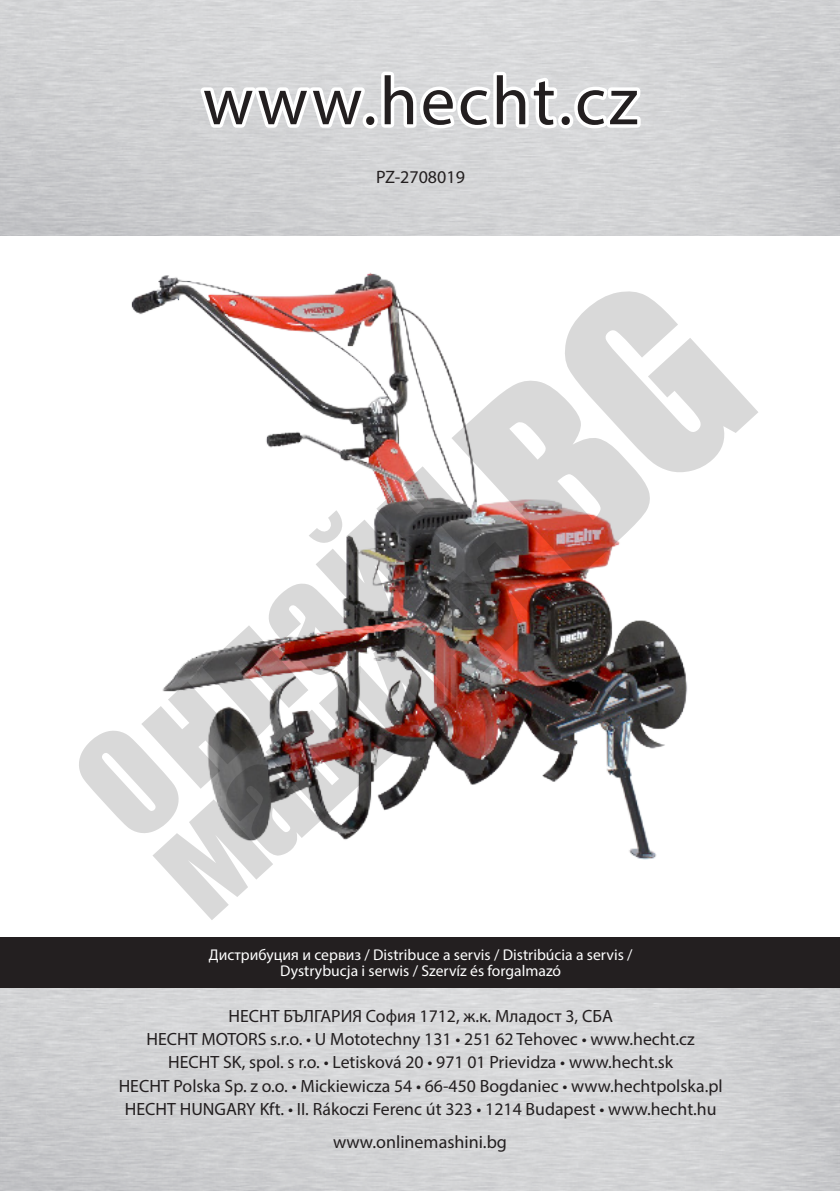
<style>
.page{position:relative;width:840px;height:1191px;background:#fff}
.page>*{position:absolute;margin:0;border:0;box-sizing:border-box;transform-origin:0 0}
.t1{font:69px "Myriad Pro";letter-spacing:.04em;color:#231f20}
.t2{font:18px "Myriad Pro";color:#231f20}
.t3{font:17.8px "Myriad Pro";color:#231f20}
.t4{font:15.6px/15.6px "Myriad Pro";color:#fff;text-align:center}
</style>
<div class="page">
<img style="left:0;top:987px;width:839px;height:204px">
<div style="left:0;top:937px;width:839px;height:50px;background:#231f20"></div>
<svg style="left:195px;top:82px;width:176px;height:49px"></svg>
<div style="left:362px;top:113px;width:15px;height:15px;border:7px solid #fff;border-radius:50%"></div>
<svg style="left:377px;top:68px;width:183px;height:64px"></svg>
<div style="left:558px;top:113px;width:15px;height:15px;border:7px solid #fff;border-radius:50%"></div>
<svg style="left:570px;top:83px;width:76px;height:49px"></svg>
<img style="left:12px;top:217px;width:815px;height:643px">
<svg style="left:78px;top:466px;width:493px;height:454px"></svg>
<svg style="left:451px;top:270px;width:309px;height:307px"></svg>
<p class="t1" style="left:203px;top:59px;width:437px">www.hecht.cz</p>
<p class="t2" style="left:376px;top:166px;width:90px">PZ-2708019</p>
<p class="t4" style="left:209px;top:946px;width:425px">Дистрибуция и сервиз / Distribuce a servis / Distribúcia a servis /<br>Dystrybucja i serwis / Szervíz és forgalmazó</p>
<p class="t3" style="left:228px;top:1004px;width:385px">HECHT БЪЛГАРИЯ София 1712, ж.к. Младост 3, СБА</p>
<p class="t3" style="left:146px;top:1028px;width:549px">HECHT MOTORS s.r.o. • U Mototechny 131 • 251 62 Tehovec • www.hecht.cz</p>
<p class="t3" style="left:168px;top:1051px;width:506px">HECHT SK, spol. s r.o. • Letisková 20 • 971 01 Prievidza • www.hecht.sk</p>
<p class="t3" style="left:119px;top:1075px;width:605px">HECHT Polska Sp. z o.o. • Mickiewicza 54 • 66-450 Bogdaniec • www.hechtpolska.pl</p>
<p class="t3" style="left:125px;top:1098px;width:593px">HECHT HUNGARY Kft. • II. Rákoczi Ferenc út 323 • 1214 Budapest • www.hecht.hu</p>
<p class="t2" style="left:333px;top:1130px;width:175px">www.onlinemashini.bg</p>
</div>
